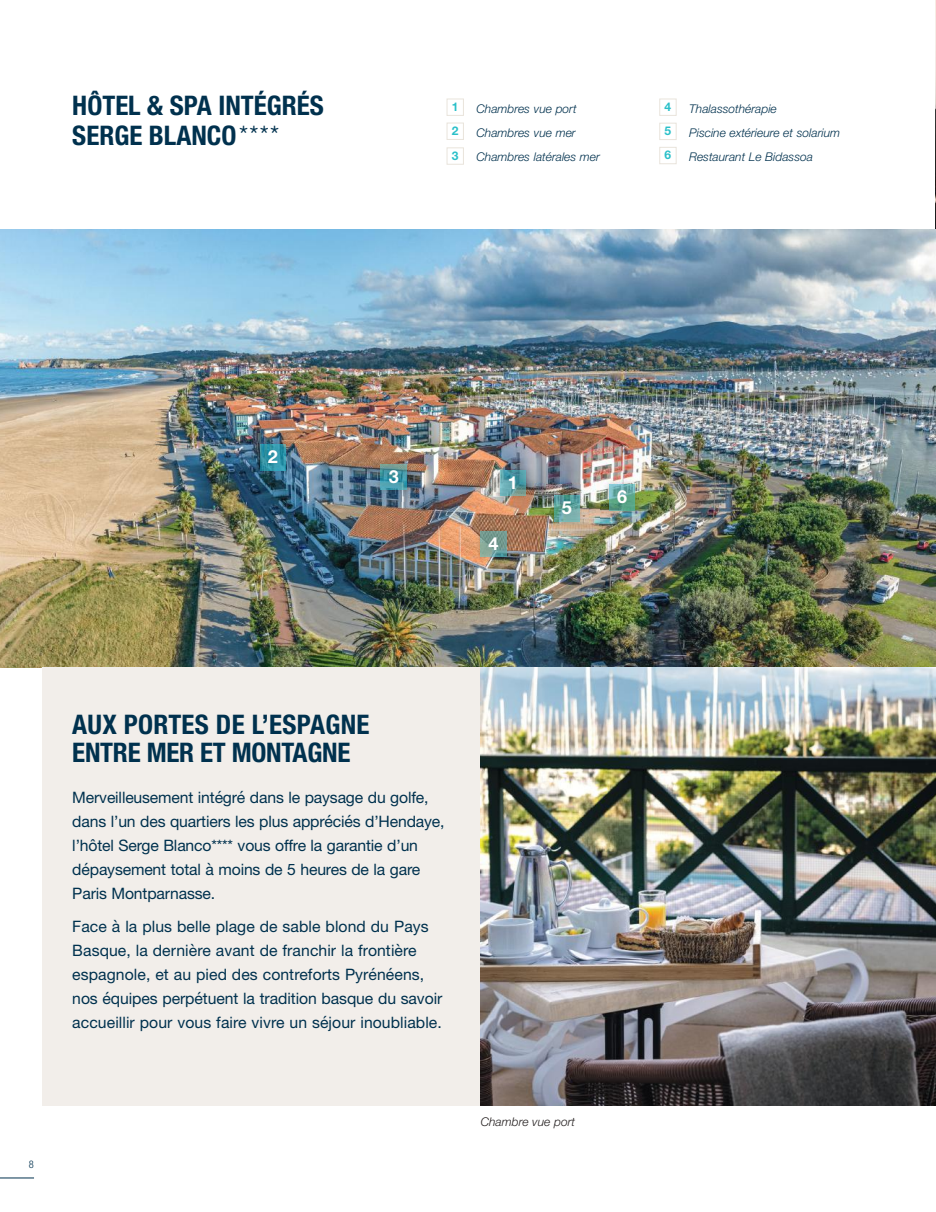
<style>
.page{position:relative;width:936px;height:1212px;background:#fff}
.page>*{position:absolute;margin:0;border:0;box-sizing:border-box;transform-origin:0 0}
.t1{font:700 condensed 27px/30px "Helvetica Neue";color:#00314e}
.t2{font:700 18px "Helvetica Neue";color:#fff}
.t3{font:15.75px/24px "Helvetica Neue";letter-spacing:-.005em;color:#00314e}
.t4{font:italic 300 12px/24px "Helvetica Neue";color:#00314e}
.t5{font:italic 300 12px "Helvetica Neue";color:#241f1f}
.t6{font:700 12px/24.5px "Helvetica Neue";color:#2ac0c9;text-align:justify}
.t7{font:300 condensed 10.5px "Helvetica Neue";color:#00314e}
.s1{font-weight:300}
</style>
<div class="page">
<hr style="left:0;top:1177px;width:34px;height:1px;background:#00314e">
<img style="left:935px;top:0;width:1px;height:230px">
<img style="left:0;top:230px;width:935px;height:438px">
<div style="left:43px;top:668px;width:437px;height:438px;background:#f2eeea"></div>
<img style="left:480px;top:458px;width:65px;height:50px">
<img style="left:500px;top:470px;width:25px;height:26px">
<img style="left:241px;top:433px;width:64px;height:49px">
<img style="left:260px;top:445px;width:26px;height:25px">
<img style="left:361px;top:452px;width:65px;height:50px">
<img style="left:381px;top:464px;width:25px;height:26px">
<img style="left:461px;top:519px;width:64px;height:50px">
<img style="left:480px;top:531px;width:26px;height:26px">
<img style="left:534px;top:508px;width:65px;height:25px">
<img style="left:534px;top:484px;width:56px;height:24px">
<img style="left:554px;top:496px;width:25px;height:25px">
<img style="left:590px;top:473px;width:64px;height:49px">
<img style="left:590px;top:484px;width:9px;height:38px">
<img style="left:609px;top:485px;width:26px;height:25px">
<div style="left:446px;top:99px;width:17px;height:17px;border:1px solid #e9e4dc"></div>
<div style="left:446px;top:123px;width:17px;height:17px;border:1px solid #e9e4dc"></div>
<div style="left:446px;top:148px;width:17px;height:17px;border:1px solid #e9e4dc"></div>
<div style="left:659px;top:99px;width:17px;height:17px;border:1px solid #e9e4dc"></div>
<div style="left:659px;top:123px;width:17px;height:17px;border:1px solid #e9e4dc"></div>
<div style="left:659px;top:147px;width:17px;height:17px;border:1px solid #e9e4dc"></div>
<img style="left:480px;top:668px;width:455px;height:438px">
<h1 class="t1" style="left:72px;top:93px;width:253px">HÔTEL &amp; SPA INTÉGRÉS<br>SERGE BLANCO<span class="s1">****</span></h1>
<p class="t6" style="left:452px;top:96px;width:8px">1<br>2<br>3</p>
<p class="t4" style="left:689px;top:98px;width:152px">Thalassothérapie<br>Piscine extérieure et solarium<br>Restaurant Le Bidassoa</p>
<p class="t6" style="left:664px;top:96px;width:8px">4<br>5<br>6</p>
<p class="t4" style="left:476px;top:98px;width:125px">Chambres vue port<br>Chambres vue mer<br>Chambres latérales mer</p>
<p class="t2" style="left:268px;top:450px;width:12px">2</p>
<p class="t2" style="left:388px;top:470px;width:12px">3</p>
<p class="t2" style="left:508px;top:476px;width:12px">1</p>
<p class="t2" style="left:488px;top:537px;width:12px">4</p>
<p class="t2" style="left:562px;top:501px;width:12px">5</p>
<p class="t2" style="left:617px;top:490px;width:12px">6</p>
<p class="t7" style="left:29px;top:1161px;width:7px">8</p>
<h1 class="t1" style="left:72px;top:712px;width:298px;line-height:28.5px">AUX PORTES DE L’ESPAGNE<br>ENTRE MER ET MONTAGNE</h1>
<p class="t3" style="left:72px;top:787px;width:374px">Merveilleusement intégré dans le paysage du golfe, dans l’un des quartiers les plus appréciés d’Hendaye, l’hôtel Serge Blanco**** vous offre la garantie d’un dépaysement total à moins de 5 heures de la gare Paris Montparnasse.</p>
<p class="t3" style="left:72px;top:916px;width:371px">Face à la plus belle plage de sable blond du Pays Basque, la dernière avant de franchir la frontière espagnole, et au pied des contreforts Pyrénéens, nos équipes perpétuent la tradition basque du savoir accueillir pour vous faire vivre un séjour inoubliable.</p>
<p class="t5" style="left:480px;top:1117px;width:96px">Chambre vue port</p>
</div>
